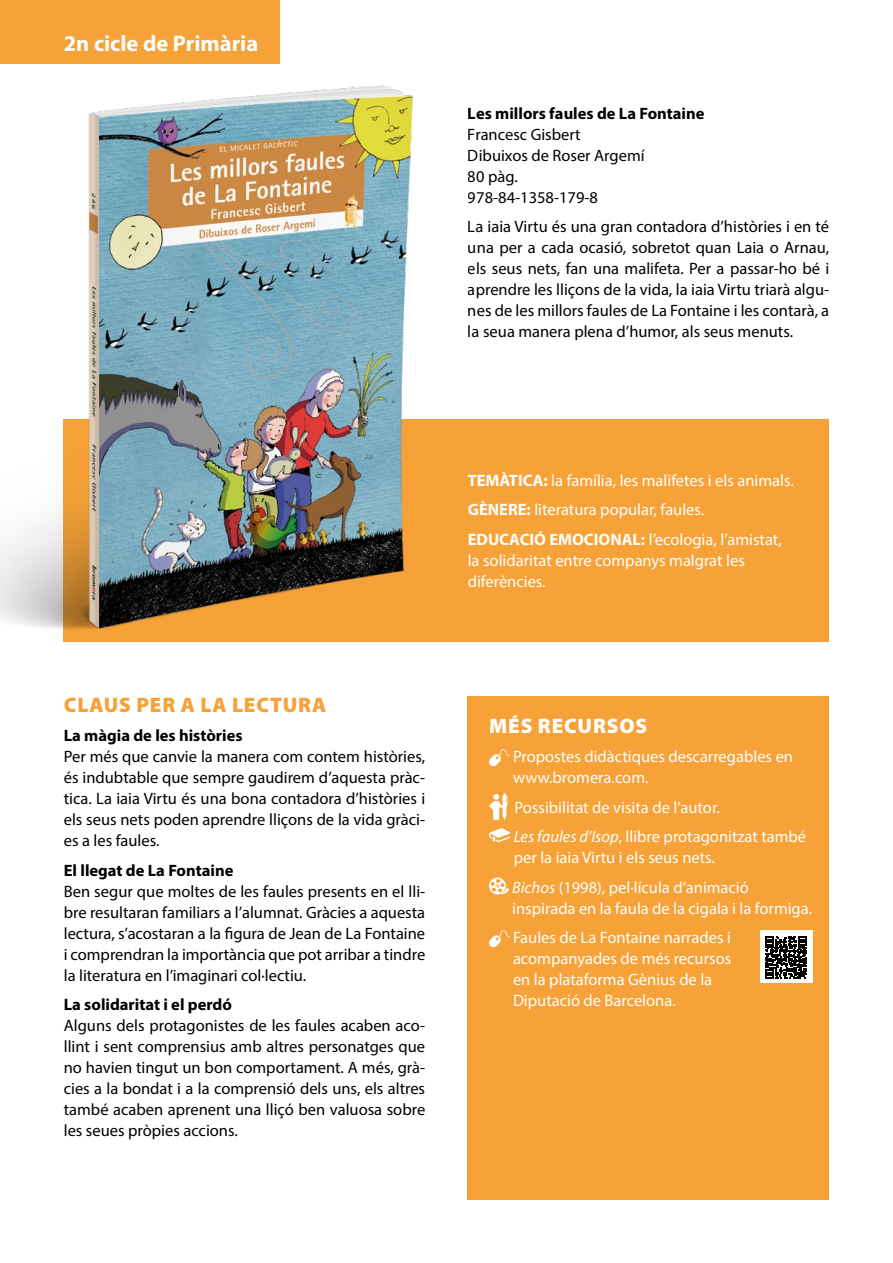
<style>
.page{position:relative;width:893px;height:1263px;background:#fff}
.page>*{position:absolute;margin:0;border:0;box-sizing:border-box;transform-origin:0 0}
.t1{font:700 22.5px "Myriad Pro";color:#fff}
.Títol_Claus_1{font:900 21px "Myriad Pro";letter-spacing:.04em;color:#f6a238}
.t2{font:900 21px "Myriad Pro";letter-spacing:.04em;color:#fff}
.Text{font:16.5px/21px "Myriad Pro";color:#000;text-align:justify}
.Temàtica__gènere{font:16.5px/21px "Myriad Pro";color:#fff}
.Títol_Claus_2{font:700 16.5px "Myriad Pro";color:#000}
.s1{font-weight:700}
.s2{font-style:italic}
</style>
<div class="page">
<div style="left:64px;top:419px;width:765px;height:223px;background:#f6a238"></div>
<div style="left:468px;top:696px;width:361px;height:503px;background:#f6a238"></div>
<div style="left:0;top:0;width:280px;height:64px;background:#f6a238"></div>
<img style="left:0;top:85px;width:413px;height:557px">
<div style="left:760px;top:930px;width:52px;height:52px;background:#fff"></div>
<svg style="left:765px;top:936px;width:42px;height:42px"></svg>
<svg style="left:489px;top:749px;width:21px;height:18px"></svg>
<svg style="left:489px;top:793px;width:18px;height:27px"></svg>
<svg style="left:489px;top:828px;width:21px;height:14px"></svg>
<svg style="left:489px;top:877px;width:20px;height:17px"></svg>
<svg style="left:489px;top:930px;width:21px;height:18px"></svg>
<h1 class="t1" style="left:64px;top:29px;width:196px">2n cicle de Primària</h1>
<p class="Títol_Claus_2" style="left:468px;top:102px;width:238px">Les millors faules de La Fontaine</p>
<p class="Text" style="left:468px;top:123px;width:178px;text-align:left">Francesc Gisbert<br>Dibuixos de Roser Argemí<br>80 pàg.<br>978-84-1358-179-8</p>
<p class="Text" style="left:468px;top:216px;width:363px">La iaia Virtu és una gran contadora d’històries i en té una per a cada ocasió, sobretot quan Laia o Arnau, els seus nets, fan una malifeta. Per a passar-ho bé i aprendre les lliçons de la vida, la iaia Virtu triarà algu&shy;nes de les millors faules de La Fontaine i les contarà, a la seua manera plena d’humor, als seus menuts.</p>
<p class="Temàtica__gènere" style="left:468px;top:469px;width:328px"><span class="s1">TEMÀTICA:</span> la família, les malifetes i els animals.</p>
<p class="Temàtica__gènere" style="left:468px;top:499px;width:238px"><span class="s1">GÈNERE:</span> literatura popular, faules.</p>
<p class="Temàtica__gènere" style="left:468px;top:528px;width:315px"><span class="s1">EDUCACIÓ EMOCIONAL:</span> l’ecologia, l’amistat, la solidaritat entre companys malgrat les diferències.</p>
<p class="Títol_Claus_1" style="left:64px;top:690px;width:264px">CLAUS PER A LA LECTURA</p>
<p class="Títol_Claus_2" style="left:64px;top:725px;width:180px">La màgia de les històries</p>
<p class="Text" style="left:64px;top:746px;width:363px">Per més que canvie la manera com contem històries, és indubtable que sempre gaudirem d’aquesta pràc&shy;tica. La iaia Virtu és una bona contadora d’històries i els seus nets poden aprendre lliçons de la vida gràci&shy;es a les faules.</p>
<p class="Títol_Claus_2" style="left:64px;top:859px;width:171px">El llegat de La Fontaine</p>
<p class="Text" style="left:64px;top:880px;width:363px">Ben segur que moltes de les faules presents en el lli&shy;bre resultaran familiars a l’alumnat. Gràcies a aquesta lectura, s’acostaran a la figura de Jean de La Fontaine i comprendran la importància que pot arribar a tindre la literatura en l’imaginari col·lectiu.</p>
<p class="Títol_Claus_2" style="left:64px;top:994px;width:170px">La solidaritat i el perdó</p>
<p class="Text" style="left:64px;top:1015px;width:363px">Alguns dels protagonistes de les faules acaben aco&shy;llint i sent comprensius amb altres personatges que no havien tingut un bon comportament. A més, grà&shy;cies a la bondat i a la comprensió dels uns, els altres també acaben aprenent una lliçó ben valuosa sobre les seues pròpies accions.</p>
<p class="t2" style="left:489px;top:712px;width:160px">MÉS RECURSOS</p>
<p class="Temàtica__gènere" style="left:513px;top:746px;width:282px">Propostes didàctiques descarregables en www.bromera.com.</p>
<p class="Temàtica__gènere" style="left:514px;top:792px;width:294px;line-height:29.5px">Possibilitat de visita de l’autor.<br><span class="s2">Les faules d’Isop</span>, llibre protagonitzat també</p>
<p class="Temàtica__gènere" style="left:512px;top:843px;width:238px;line-height:29.5px">per la iaia Virtu i els seus nets.<br><span class="s2">Bichos</span> (1998), pel·lícula d’animació</p>
<p class="Temàtica__gènere" style="left:512px;top:893px;width:301px;line-height:29.5px">inspirada en la faula de la cigala i la formiga.<br>Faules de La Fontaine narrades i</p>
<p class="Temàtica__gènere" style="left:513px;top:948px;width:220px">acompanyades de més recursos en la plataforma Gènius de la<br>Diputació de Barcelona.</p>
</div>
